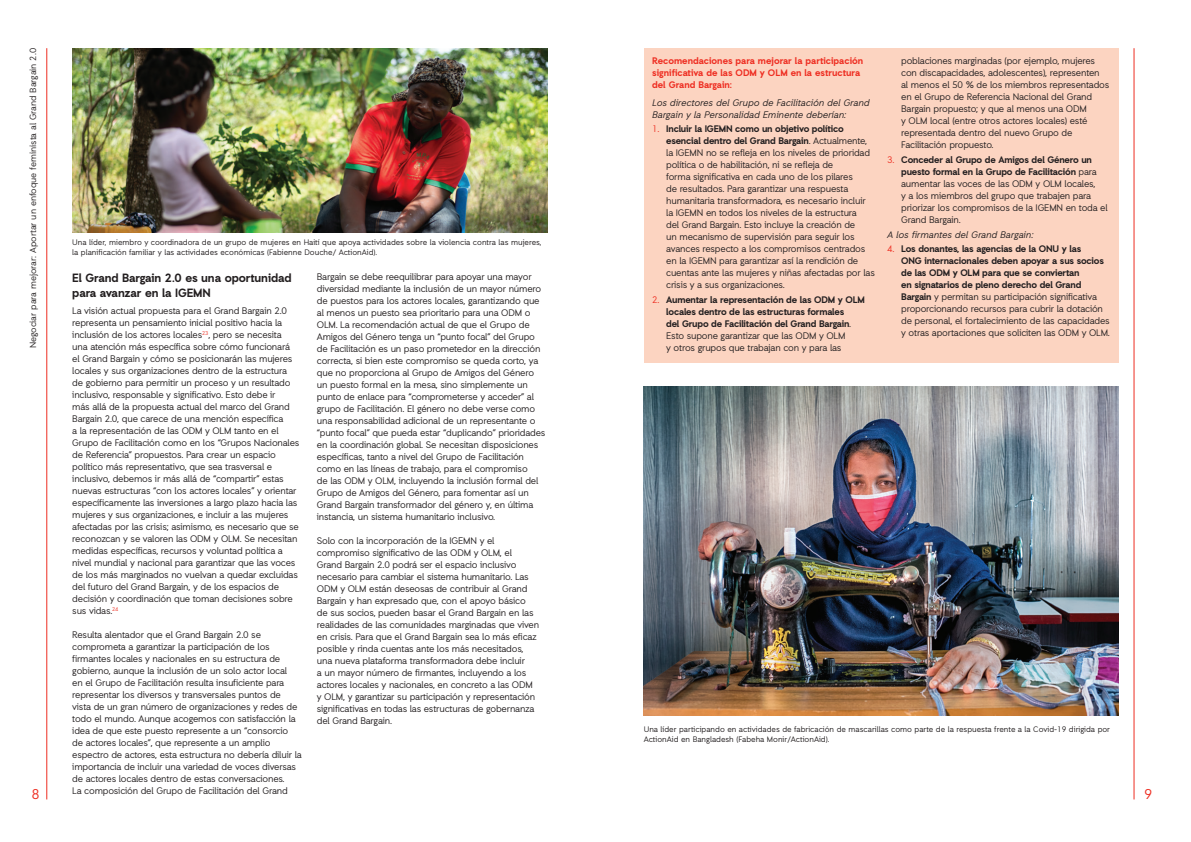
<style>
.page{position:relative;width:1191px;height:842px;background:#fff}
.page>*{position:absolute;margin:0;border:0;box-sizing:border-box;transform-origin:0 0}
.Body_Main{font:14.2px "Auxilia";color:#ee2e22}
.Sub_Head_3{font:700 12px/15px "Auxilia";letter-spacing:-.01em;color:#231f20}
.Main_Body_Copy{font:9.5px/12px "Auxilia";letter-spacing:-.02em;color:#231f20}
.Main_Body_Copy-2{font:700 9.5px/12px "Auxilia";letter-spacing:-.02em;color:#231f20}
.Main_Body_Copy-3{font:italic 9.5px/12px "Auxilia";color:#231f20}
.Main_Body_Copy-4{font:700 9.5px/12px "Auxilia";color:#ee2e22}
.t1{font:9px "Auxilia";color:#231f20}
.Photo_Caption{font:8px/10px "Auxilia";color:#231f20}
.s1{color:#ee2e22}
.s2{font-weight:700}
.s3{font-weight:400;color:#ee2e22}
.s4{font-weight:400}
</style>
<div class="page">
<hr style="left:47px;top:48px;width:1px;height:751px;background:#ee2e22">
<div style="left:643px;top:48px;width:475px;height:315px;background:#fcd4c1"></div>
<hr style="left:1133px;top:48px;width:1px;height:751px;background:#ee2e22">
<img style="left:72px;top:48px;width:475px;height:185px">
<img style="left:643px;top:387px;width:475px;height:329px">
<p class="t1" style="left:28px;top:348px;width:302px;rotate:-90deg">Negociar para mejorar: Aportar un enfoque feminista al Grand Bargain 2.0</p>
<h1 class="Body_Main" style="left:31px;top:786px;width:10px">8</h1>
<p class="Photo_Caption" style="left:72px;top:237px;width:471px">Una líder, miembro y coordinadora de un grupo de mujeres en Haití que apoya actividades sobre la violencia contra las mujeres, la planificación familiar y las actividades económicas (Fabienne Douche/ ActionAid).</p>
<p class="Sub_Head_3" style="left:72px;top:270px;width:221px">El Grand Bargain 2.0 es una oportunidad para avanzar en la IGEMN</p>
<p class="Main_Body_Copy" style="left:72px;top:305px;width:229px">La visión actual propuesta para el Grand Bargain 2.0 representa un pensamiento inicial positivo hacia la inclusión de los actores locales<sup>23</sup>, pero se necesita una atención más específica sobre cómo funcionará el Grand Bargain y cómo se posicionarán las mujeres locales y sus organizaciones dentro de la estructura de gobierno para permitir un proceso y un resultado inclusivo, responsable y significativo. Esto debe ir<br>más allá de la propuesta actual del marco del Grand Bargain 2.0, que carece de una mención específica<br>a la representación de las ODM y OLM tanto en el Grupo de Facilitación como en los “Grupos Nacionales de Referencia” propuestos. Para crear un espacio político más representativo, que sea trasversal e inclusivo, debemos ir más allá de “compartir” estas nuevas estructuras “con los actores locales” y orientar específicamente las inversiones a largo plazo hacia las mujeres y sus organizaciones, e incluir a las mujeres afectadas por las crisis; asimismo, es necesario que se reconozcan y se valoren las ODM y OLM. Se necesitan medidas específicas, recursos y voluntad política a nivel mundial y nacional para garantizar que las voces de los más marginados no vuelvan a quedar excluidas del futuro del Grand Bargain, y de los espacios de decisión y coordinación que toman decisiones sobre sus vidas.<sup>24</sup></p>
<p class="Main_Body_Copy" style="left:72px;top:629px;width:199px">Resulta alentador que el Grand Bargain 2.0 se comprometa a garantizar la participación de los</p>
<p class="Main_Body_Copy" style="left:72px;top:653px;width:231px">firmantes locales y nacionales en su estructura de gobierno, aunque la inclusión de un solo actor local<br>en el Grupo de Facilitación resulta insuficiente para representar los diversos y transversales puntos de vista de un gran número de organizaciones y redes de todo el mundo. Aunque acogemos con satisfacción la idea de que este puesto represente a un “consorcio<br>de actores locales”, que represente a un amplio espectro de actores, esta estructura no debería diluir la importancia de incluir una variedad de voces diversas de actores locales dentro de estas conversaciones.<br>La composición del Grupo de Facilitación del Grand</p>
<p class="Main_Body_Copy" style="left:317px;top:270px;width:230px">Bargain se debe reequilibrar para apoyar una mayor diversidad mediante la inclusión de un mayor número de puestos para los actores locales, garantizando que al menos un puesto sea prioritario para una ODM o OLM. La recomendación actual de que el Grupo de Amigos del Género tenga un “punto focal” del Grupo de Facilitación es un paso prometedor en la dirección correcta, si bien este compromiso se queda corto, ya que no proporciona al Grupo de Amigos del Género un puesto formal en la mesa, sino simplemente un punto de enlace para “comprometerse y acceder” al grupo de Facilitación. El género no debe verse como una responsabilidad adicional de un representante o “punto focal” que pueda estar “duplicando” prioridades en la coordinación global. Se necesitan disposiciones específicas, tanto a nivel del Grupo de Facilitación como en las líneas de trabajo, para el compromiso<br>de las ODM y OLM, incluyendo la inclusión formal del Grupo de Amigos del Género, para fomentar así un Grand Bargain transformador del género y, en última instancia, un sistema humanitario inclusivo.</p>
<p class="Main_Body_Copy" style="left:317px;top:534px;width:224px">Solo con la incorporación de la IGEMN y el compromiso significativo de las ODM y OLM, el Grand Bargain 2.0 podrá ser el espacio inclusivo necesario para cambiar el sistema humanitario. Las ODM y OLM están deseosas de contribuir al Grand Bargain y han expresado que, con el apoyo básico<br>de sus socios, pueden basar el Grand Bargain en las realidades de las comunidades marginadas que viven en crisis. Para que el Grand Bargain sea lo más eficaz posible y rinda cuentas ante los más necesitados, una nueva plataforma transformadora debe incluir<br>a un mayor número de firmantes, incluyendo a los actores locales y nacionales, en concreto a las ODM y OLM, y garantizar su participación y representación significativas en todas las estructuras de gobernanza del Grand Bargain.</p>
<p class="Main_Body_Copy-4" style="left:652px;top:54px;width:212px">Recomendaciones para mejorar la participación significativa de las ODM y OLM en la estructura del Grand Bargain:</p>
<p class="Main_Body_Copy-3" style="left:652px;top:96px;width:219px">Los directores del Grupo de Facilitación del Grand<br>Bargain y la Personalidad Eminente deberían:</p>
<p class="Main_Body_Copy" style="left:666px;top:123px;width:210px;text-indent:-14px"><span class="s1">1.</span> <span class="s2">Incluir la IGEMN como un objetivo político esencial dentro del Grand Bargain</span>. Actualmente, la IGEMN no se refleja en los niveles de prioridad política o de habilitación, ni se refleja de<br>forma significativa en cada uno de los pilares<br>de resultados. Para garantizar una respuesta humanitaria transformadora, es necesario incluir la IGEMN en todos los niveles de la estructura<br>del Grand Bargain. Esto incluye la creación de<br>un mecanismo de supervisión para seguir los avances respecto a los compromisos centrados en la IGEMN para garantizar así la rendición de cuentas ante las mujeres y niñas afectadas por las crisis y a sus organizaciones.</p>
<p class="Main_Body_Copy-2" style="left:666px;top:294px;width:200px;text-indent:-14px"><span class="s3">2.</span> Aumentar la representación de las ODM y OLM locales dentro de las estructuras formales<br>del Grupo de Facilitación del Grand Bargain<span class="s4">.<br>Esto supone garantizar que las ODM y OLM<br>y otros grupos que trabajan con y para las</span></p>
<p class="Main_Body_Copy" style="left:901px;top:54px;width:210px">poblaciones marginadas (por ejemplo, mujeres con discapacidades, adolescentes), representen<br>al menos el 50 % de los miembros representados en el Grupo de Referencia Nacional del Grand Bargain propuesto; y que al menos una ODM<br>y OLM local (entre otros actores locales) esté representada dentro del nuevo Grupo de Facilitación propuesto.</p>
<p class="Main_Body_Copy" style="left:901px;top:153px;width:208px;text-indent:-14px"><span class="s1">3.</span> <span class="s2">Conceder al Grupo de Amigos del Género un puesto formal en la Grupo de Facilitación</span> para aumentar las voces de las ODM y OLM locales,<br>y a los miembros del grupo que trabajen para priorizar los compromisos de la IGEMN en toda el Grand Bargain.</p>
<p class="Main_Body_Copy-3" style="left:887px;top:228px;width:148px">A los firmantes del Grand Bargain:</p>
<p class="Main_Body_Copy" style="left:901px;top:243px;width:210px;text-indent:-14px"><span class="s1">4.</span> <span class="s2">Los donantes, las agencias de la ONU y las<br>ONG internacionales deben apoyar a sus socios de las ODM y OLM para que se conviertan<br>en signatarios de pleno derecho del Grand Bargain</span> y permitan su participación significativa proporcionando recursos para cubrir la dotación de personal, el fortalecimiento de las capacidades y otras aportaciones que soliciten las ODM y OLM.</p>
<p class="Photo_Caption" style="left:643px;top:724px;width:468px">Una líder participando en actividades de fabricación de mascarillas como parte de la respuesta frente a la Covid-19 dirigida por<br>ActionAid en Bangladesh (Fabeha Monir/ActionAid).</p>
<p class="Body_Main" style="left:1144px;top:786px;width:10px">9</p>
</div>
